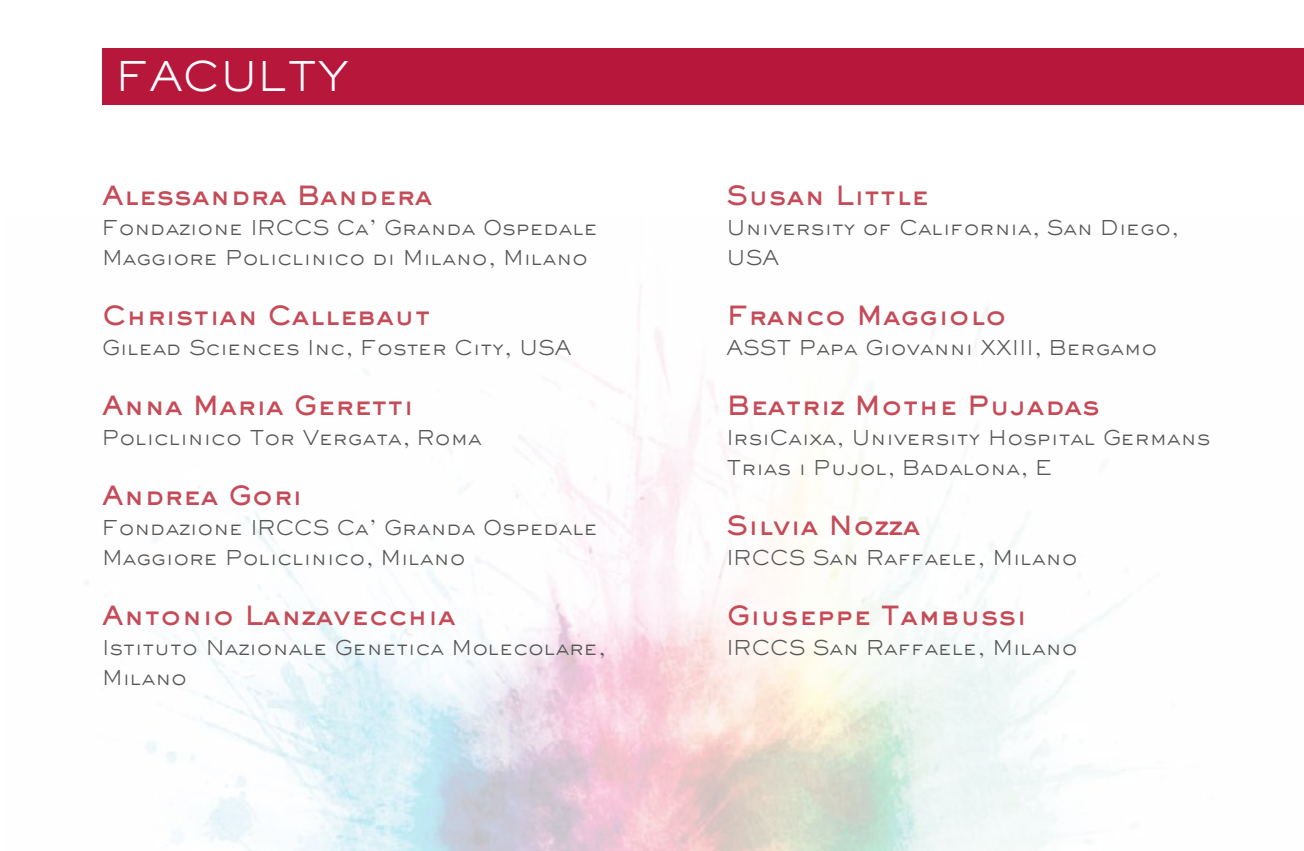
<style>
.page{position:relative;width:1304px;height:851px;background:#fff}
.page>*{position:absolute;margin:0;border:0;box-sizing:border-box;transform-origin:0 0}
.t1{font:40px "Sackers Gothic Light AT";color:#fff}
.t2{font:800 26px "Sackers Gothic Std";color:#c44b57}
.t3{font:20px/30px "Sackers Gothic Light AT";color:#575756}
</style>
<div class="page">
<div style="left:102px;top:48px;width:1202px;height:57px;background:#b6173b"></div>
<h1 class="t1" style="left:116px;top:50px;width:234px">FACULTY</h1>
<h2 class="t2" style="left:102px;top:178px;width:332px">Alessandra Bandera</h2>
<p class="t3" style="left:102px;top:212px;width:497px">Fondazione IRCCS Ca’ Granda Ospedale<br>Maggiore Policlinico di Milano, Milano</p>
<h2 class="t2" style="left:102px;top:298px;width:330px">Christian Callebaut</h2>
<p class="t3" style="left:102px;top:332px;width:471px">Gilead Sciences Inc, Foster City, USA</p>
<h2 class="t2" style="left:102px;top:388px;width:313px">Anna Maria Geretti</h2>
<p class="t3" style="left:102px;top:422px;width:381px">Policlinico Tor Vergata, Roma</p>
<h2 class="t2" style="left:102px;top:478px;width:202px">Andrea Gori</h2>
<p class="t3" style="left:102px;top:512px;width:497px">Fondazione IRCCS Ca’ Granda Ospedale<br>Maggiore Policlinico, Milano</p>
<h2 class="t2" style="left:102px;top:598px;width:355px">Antonio Lanzavecchia</h2>
<p class="t3" style="left:102px;top:632px;width:505px">Istituto Nazionale Genetica Molecolare,<br>Milano</p>
<h2 class="t2" style="left:727px;top:178px;width:204px">Susan Little</h2>
<p class="t3" style="left:727px;top:212px;width:454px">University of California, San Diego,<br>USA</p>
<h2 class="t2" style="left:727px;top:298px;width:282px">Franco Maggiolo</h2>
<p class="t3" style="left:727px;top:332px;width:432px">ASST Papa Giovanni XXIII, Bergamo</p>
<h2 class="t2" style="left:727px;top:388px;width:375px">Beatriz Mothe Pujadas</h2>
<p class="t3" style="left:727px;top:422px;width:485px">IrsiCaixa, University Hospital Germans<br>Trias i Pujol, Badalona, E</p>
<h2 class="t2" style="left:727px;top:508px;width:196px">Silvia Nozza</h2>
<p class="t3" style="left:727px;top:542px;width:353px">IRCCS San Raffaele, Milano</p>
<h2 class="t2" style="left:727px;top:598px;width:301px">Giuseppe Tambussi</h2>
<p class="t3" style="left:727px;top:632px;width:353px">IRCCS San Raffaele, Milano</p>
</div>
